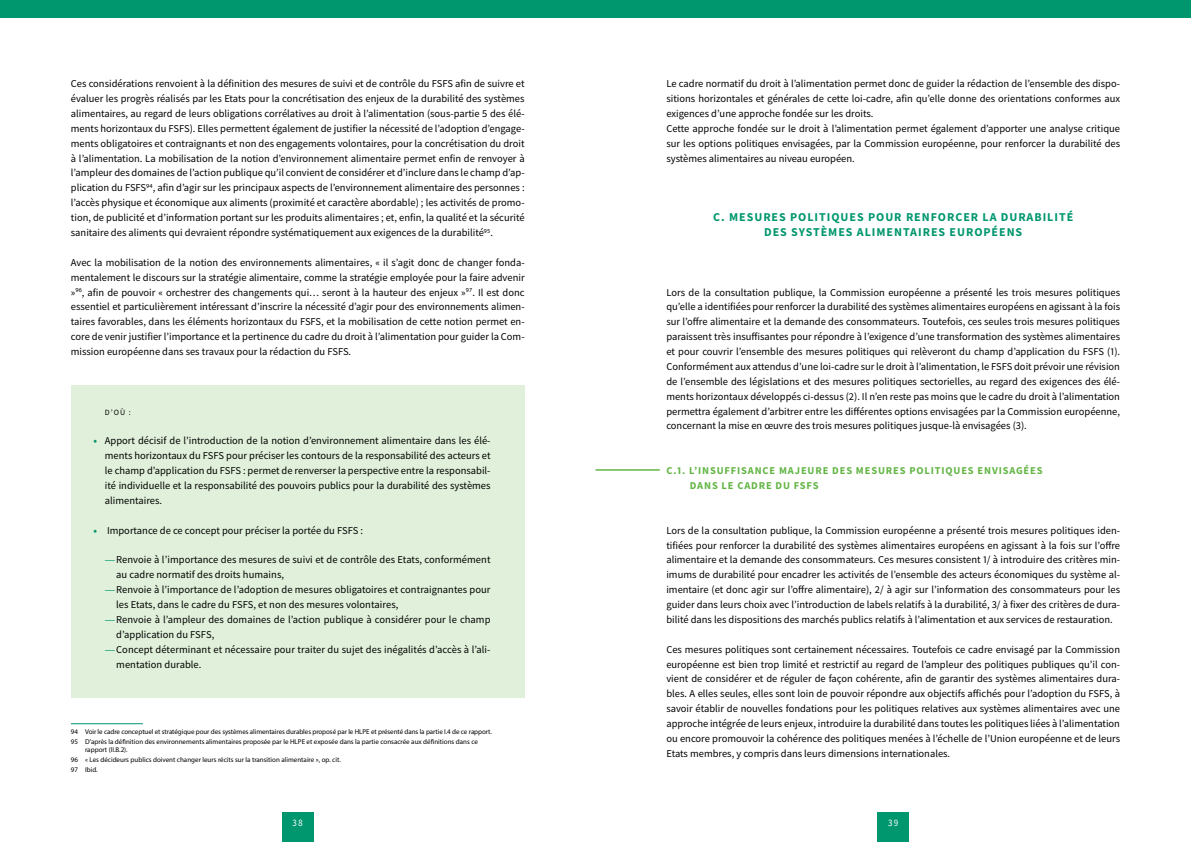
<style>
.page{position:relative;width:1191px;height:842px;background:#fff}
.page>*{position:absolute;margin:0;border:0;box-sizing:border-box;transform-origin:0 0}
.t1{font:700 12px/14.9px "Fiantext";letter-spacing:.08em;color:#00966e;text-align:center}
.t2{font:10.5px/14.9px "Fiantext";color:#000;text-align:justify}
.t3{font:700 10.5px/14.9px "Fiantext";letter-spacing:.08em;color:#63b545}
.t4{font:9.9px "Fiantext";color:#fff;scale:.91 1}
.t5{font:8px "Fiantext";color:#000}
.t6{font:7px/9.9px "Myriad Pro";color:#000}
.s1{font-weight:700;color:#00966e}
.s2{font-family:"Myriad Pro";color:#00966e}
</style>
<div class="page">
<div style="left:282px;top:812px;width:31px;height:30px;background:#00966e"></div>
<div style="left:877px;top:812px;width:31px;height:30px;background:#00966e"></div>
<div style="left:0;top:0;width:1191px;height:18px;background:#00966e"></div>
<div style="left:71px;top:385px;width:453px;height:312px;background:#e0f0da"></div>
<hr style="left:71px;top:723px;width:72px;height:1px;background:#00966e">
<hr style="left:595px;top:469px;width:65px;height:2px;background:#63b545">
<p class="t2" style="left:71px;top:76px;width:455px">Ces considérations renvoient à la définition des mesures de suivi et de contrôle du FSFS afin de suivre et évaluer les progrès réalisés par les Etats pour la concrétisation des enjeux de la durabilité des systèmes alimentaires, au regard de leurs obligations corrélatives au droit à l’alimentation (sous-partie 5 des élé&shy;ments horizontaux du FSFS). Elles permettent également de justifier la nécessité de l’adoption d’engage&shy;ments obligatoires et contraignants et non des engagements volontaires, pour la concrétisation du droit à l’alimentation. La mobilisation de la notion d’environnement alimentaire permet enfin de renvoyer à l’ampleur des domaines de l’action publique qu’il convient de considérer et d’inclure dans le champ d’ap&shy;plication du FSFS<sup>94</sup>, afin d’agir sur les principaux aspects de l’environnement alimentaire des personnes : l’accès physique et économique aux aliments (proximité et caractère abordable) ; les activités de promo&shy;tion, de publicité et d’information portant sur les produits alimentaires ; et, enfin, la qualité et la sécurité sanitaire des aliments qui devraient répondre systématiquement aux exigences de la durabilité<sup>95</sup>.</p>
<p class="t2" style="left:71px;top:255px;width:455px">Avec la mobilisation de la notion des environnements alimentaires, « il s’agit donc de changer fonda&shy;mentalement le discours sur la stratégie alimentaire, comme la stratégie employée pour la faire advenir »<sup>96</sup>, afin de pouvoir « orchestrer des changements qui… seront à la hauteur des enjeux »<sup>97</sup>. Il est donc essentiel et particulièrement intéressant d’inscrire la nécessité d’agir pour des environnements alimen&shy;taires favorables, dans les éléments horizontaux du FSFS, et la mobilisation de cette notion permet en&shy;core de venir justifier l’importance et la pertinence du cadre du droit à l’alimentation pour guider la Com&shy;mission européenne dans ses travaux pour la rédaction du FSFS.</p>
<p class="t5" style="left:105px;top:407px;width:27px">D’OÙ :</p>
<p class="t2" style="left:105px;top:433px;width:387px;text-indent:-11px"><span class="s1">•</span> Apport décisif de l’introduction de la notion d’environnement alimentaire dans les élé&shy;ments horizontaux du FSFS pour préciser les contours de la responsabilité des acteurs et le champ d’application du FSFS : permet de renverser la perspective entre la responsabil&shy;ité individuelle et la responsabilité des pouvoirs publics pour la durabilité des systèmes alimentaires.</p>
<p class="t2" style="left:94px;top:523px;width:271px"><span class="s1">•</span> Importance de ce concept pour préciser la portée du FSFS :</p>
<p class="t2" style="left:105px;top:552px;width:387px"><span class="s2">—</span>Renvoie à l’importance des mesures de suivi et de contrôle des Etats, conformément</p>
<p class="t2" style="left:116px;top:567px;width:169px">au cadre normatif des droits humains,</p>
<p class="t2" style="left:105px;top:582px;width:387px"><span class="s2">—</span>Renvoie à l’importance de l’adoption de mesures obligatoires et contraignantes pour</p>
<p class="t2" style="left:116px;top:597px;width:284px">les Etats, dans le cadre du FSFS, et non des mesures volontaires,</p>
<p class="t2" style="left:105px;top:612px;width:387px"><span class="s2">—</span>Renvoie à l’ampleur des domaines de l’action publique à considérer pour le champ</p>
<p class="t2" style="left:116px;top:627px;width:99px">d’application du FSFS,</p>
<p class="t2" style="left:105px;top:642px;width:387px"><span class="s2">—</span>Concept déterminant et nécessaire pour traiter du sujet des inégalités d’accès à l’ali-</p>
<p class="t2" style="left:116px;top:657px;width:87px">mentation durable.</p>
<p class="t6" style="left:71px;top:726px;width:422px">94 Voir le cadre conceptuel et stratégique pour des systèmes alimentaires durables proposé par le HLPE et présenté dans la partie I.4 de ce rapport.<br>95 D’après la définition des environnements alimentaires proposée par le HLPE et exposée dans la partie consacrée aux définitions dans ce</p>
<p class="t6" style="left:71px;top:744px;width:271px;text-indent:14px">rapport (II.B.2).<br>96 « Les décideurs publics doivent changer leurs récits sur la transition alimentaire », op. cit.<br>97 Ibid.</p>
<p class="t2" style="left:666px;top:76px;width:455px;text-align:left">Le cadre normatif du droit à l’alimentation permet donc de guider la rédaction de l’ensemble des dispo&shy;sitions horizontales et générales de cette loi-cadre, afin qu’elle donne des orientations conformes aux exigences d’une approche fondée sur les droits.<br>Cette approche fondée sur le droit à l’alimentation permet également d’apporter une analyse critique sur les options politiques envisagées, par la Commission européenne, pour renforcer la durabilité des systèmes alimentaires au niveau européen.</p>
<p class="t1" style="left:713px;top:209px;width:361px">C. MESURES POLITIQUES POUR RENFORCER LA DURABILITÉ<br>DES SYSTÈMES ALIMENTAIRES EUROPÉENS</p>
<p class="t2" style="left:666px;top:285px;width:455px">Lors de la consultation publique, la Commission européenne a présenté les trois mesures politiques qu’elle a identifiées pour renforcer la durabilité des systèmes alimentaires européens en agissant à la fois sur l’offre alimentaire et la demande des consommateurs. Toutefois, ces seules trois mesures politiques paraissent très insuffisantes pour répondre à l’exigence d’une transformation des systèmes alimentaires et pour couvrir l’ensemble des mesures politiques qui relèveront du champ d’application du FSFS (1).<br>Conformément aux attendus d’une loi-cadre sur le droit à l’alimentation, le FSFS doit prévoir une révision de l’ensemble des législations et des mesures politiques sectorielles, au regard des exigences des élé&shy;ments horizontaux développés ci-dessus (2). Il n’en reste pas moins que le cadre du droit à l’alimentation permettra également d’arbitrer entre les différentes options envisagées par la Commission européenne, concernant la mise en œuvre des trois mesures politiques jusque-là envisagées (3).</p>
<p class="t3" style="left:690px;top:463px;width:354px;text-indent:-24px">C.1. L’INSUFFISANCE MAJEURE DES MESURES POLITIQUES ENVISAGÉES<br>DANS LE CADRE DU FSFS</p>
<p class="t2" style="left:666px;top:523px;width:455px">Lors de la consultation publique, la Commission européenne a présenté trois mesures politiques iden&shy;tifiées pour renforcer la durabilité des systèmes alimentaires européens en agissant à la fois sur l’offre alimentaire et la demande des consommateurs. Ces mesures consistent 1/ à introduire des critères min&shy;imums de durabilité pour encadrer les activités de l’ensemble des acteurs économiques du système al&shy;imentaire (et donc agir sur l’offre alimentaire), 2/ à agir sur l’information des consommateurs pour les guider dans leurs choix avec l’introduction de labels relatifs à la durabilité, 3/ à fixer des critères de dura&shy;bilité dans les dispositions des marchés publics relatifs à l’alimentation et aux services de restauration.</p>
<p class="t2" style="left:666px;top:642px;width:455px">Ces mesures politiques sont certainement nécessaires. Toutefois ce cadre envisagé par la Commission européenne est bien trop limité et restrictif au regard de l’ampleur des politiques publiques qu’il con&shy;vient de considérer et de réguler de façon cohérente, afin de garantir des systèmes alimentaires dura&shy;bles. A elles seules, elles sont loin de pouvoir répondre aux objectifs affichés pour l’adoption du FSFS, à savoir établir de nouvelles fondations pour les politiques relatives aux systèmes alimentaires avec une approche intégrée de leurs enjeux, introduire la durabilité dans toutes les politiques liées à l’alimentation ou encore promouvoir la cohérence des politiques menées à l’échelle de l’Union européenne et de leurs Etats membres, y compris dans leurs dimensions internationales.</p>
<p class="t4" style="left:292px;top:816px;width:13px">38</p>
<p class="t4" style="left:888px;top:817px;width:13px">39</p>
</div>
